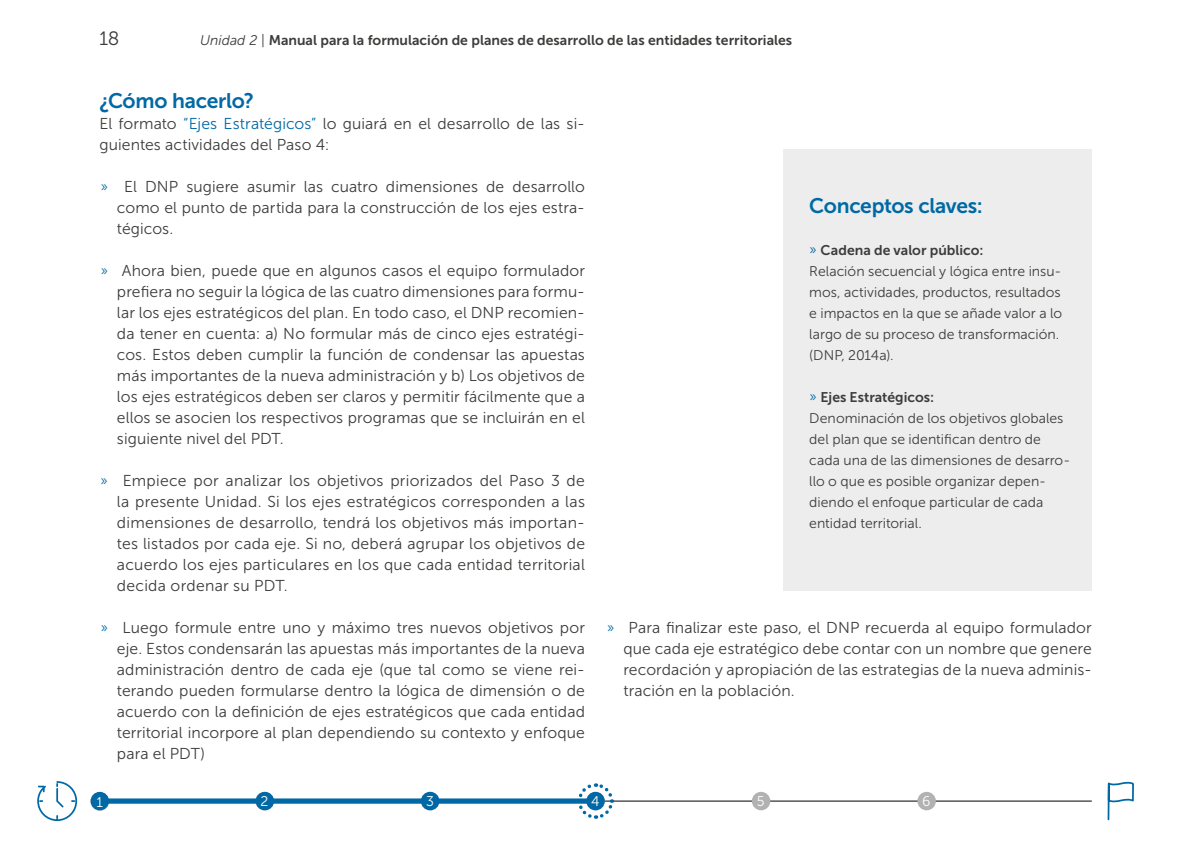
<style>
.page{position:relative;width:1191px;height:844px;background:#fff}
.page>*{position:absolute;margin:0;border:0;box-sizing:border-box;transform-origin:0 0}
.t1{font:21px "Museo Sans 700";letter-spacing:-.015em;color:#0069a5}
.t2{font:19.25px "Museo 300";color:#3c3c3b}
.t3{font:15.75px/21px "Museo Sans 300";letter-spacing:.01em;color:#3c3c3b;text-align:justify}
.t4{font:14px/21px "Museo Sans 300";letter-spacing:.005em;color:#3c3c3b}
.t5{font:14px "Museo Sans 700";color:#3c3c3b}
.t6{font:14px "Museo Sans 300";color:#fff}
.s1{font-family:"Museo Sans 300";font-style:italic}
.s2{font-family:"Museo Sans 300"}
.s3{color:#0069a5}
.s4{font-size:14px;color:#0069a5}
.s5{font-family:"Museo Sans 300";color:#0069a5}
</style>
<div class="page">
<hr style="left:99px;top:800px;width:992px;height:1px;background:#000">
<div style="left:752px;top:791px;width:18px;height:19px;background:#b3b2b2;border-radius:50%"></div>
<div style="left:917px;top:791px;width:19px;height:19px;background:#b3b2b2;border-radius:50%"></div>
<svg style="left:1107px;top:781px;width:27px;height:40px"></svg>
<svg style="left:37px;top:781px;width:41px;height:40px"></svg>
<div style="left:783px;top:150px;width:308px;height:441px;background:#ededed"></div>
<div style="left:101px;top:798px;width:492px;height:5px;background:#0069a5"></div>
<div style="left:91px;top:791px;width:18px;height:19px;background:#0069a5;border-radius:50%"></div>
<div style="left:256px;top:791px;width:18px;height:19px;background:#0069a5;border-radius:50%"></div>
<div style="left:421px;top:791px;width:18px;height:19px;background:#0069a5;border-radius:50%"></div>
<svg style="left:576px;top:783px;width:39px;height:36px"></svg>
<p class="t2" style="left:99px;top:28px;width:22px">18</p>
<p class="t5" style="left:200px;top:32px;width:593px"><span class="s1">Unidad 2</span> <span class="s2">|</span> Manual para la formulación de planes de desarrollo de las entidades territoriales</p>
<h1 class="t1" style="left:99px;top:89px;width:156px">¿Cómo hacerlo?</h1>
<p class="t3" style="left:99px;top:113px;width:487px">El formato <span class="s3">“Ejes Estratégicos”</span> lo guiará en el desarrollo de las si&shy;guientes actividades del Paso 4:</p>
<p class="t3" style="left:117px;top:176px;width:469px;text-indent:-17px"><span class="s4">»</span> El DNP sugiere asumir las cuatro dimensiones de desarrollo como el punto de partida para la construcción de los ejes estra&shy;tégicos.</p>
<p class="t3" style="left:117px;top:260px;width:469px;text-indent:-17px"><span class="s4">»</span> Ahora bien, puede que en algunos casos el equipo formulador prefiera no seguir la lógica de las cuatro dimensiones para formu&shy;lar los ejes estratégicos del plan. En todo caso, el DNP recomien&shy;da tener en cuenta: a) No formular más de cinco ejes estratégi&shy;cos. Estos deben cumplir la función de condensar las apuestas más importantes de la nueva administración y b) Los objetivos de los ejes estratégicos deben ser claros y permitir fácilmente que a ellos se asocien los respectivos programas que se incluirán en el siguiente nivel del PDT.</p>
<p class="t3" style="left:117px;top:470px;width:469px;text-indent:-17px"><span class="s4">»</span> Empiece por analizar los objetivos priorizados del Paso 3 de la presente Unidad. Si los ejes estratégicos corresponden a las dimensiones de desarrollo, tendrá los objetivos más importan&shy;tes listados por cada eje. Si no, deberá agrupar los objetivos de acuerdo los ejes particulares en los que cada entidad territorial decida ordenar su PDT.</p>
<p class="t3" style="left:117px;top:617px;width:469px;text-indent:-17px"><span class="s4">»</span> Luego formule entre uno y máximo tres nuevos objetivos por eje. Estos condensarán las apuestas más importantes de la nueva administración dentro de cada eje (que tal como se viene rei&shy;terando pueden formularse dentro la lógica de dimensión o de acuerdo con la definición de ejes estratégicos que cada entidad territorial incorpore al plan dependiendo su contexto y enfoque para el PDT)</p>
<h1 class="t1" style="left:809px;top:194px;width:175px">Conceptos claves:</h1>
<p class="t5" style="left:809px;top:242px;width:176px"><span class="s5">»</span> Cadena de valor público:</p>
<p class="t4" style="left:809px;top:260px;width:254px">Relación secuencial y lógica entre insu&shy;mos, actividades, productos, resultados e impactos en la que se añade valor a lo largo de su proceso de transformación. (DNP, 2014a).</p>
<p class="t5" style="left:809px;top:389px;width:126px"><span class="s5">»</span> Ejes Estratégicos:</p>
<p class="t4" style="left:809px;top:407px;width:262px">Denominación de los objetivos globales del plan que se identifican dentro de cada una de las dimensiones de desarro&shy;llo o que es posible organizar depen&shy;diendo el enfoque particular de cada entidad territorial.</p>
<p class="t3" style="left:623px;top:617px;width:470px;text-indent:-17px"><span class="s4">»</span> Para finalizar este paso, el DNP recuerda al equipo formulador que cada eje estratégico debe contar con un nombre que genere recordación y apropiación de las estrategias de la nueva adminis&shy;tración en la población.</p>
<p class="t6" style="left:96px;top:794px;width:8px">1</p>
<p class="t6" style="left:260px;top:793px;width:9px">2</p>
<p class="t6" style="left:426px;top:793px;width:9px">3</p>
<p class="t6" style="left:591px;top:793px;width:10px">4</p>
<p class="t6" style="left:757px;top:793px;width:9px">5</p>
<p class="t6" style="left:922px;top:793px;width:10px">6</p>
</div>
